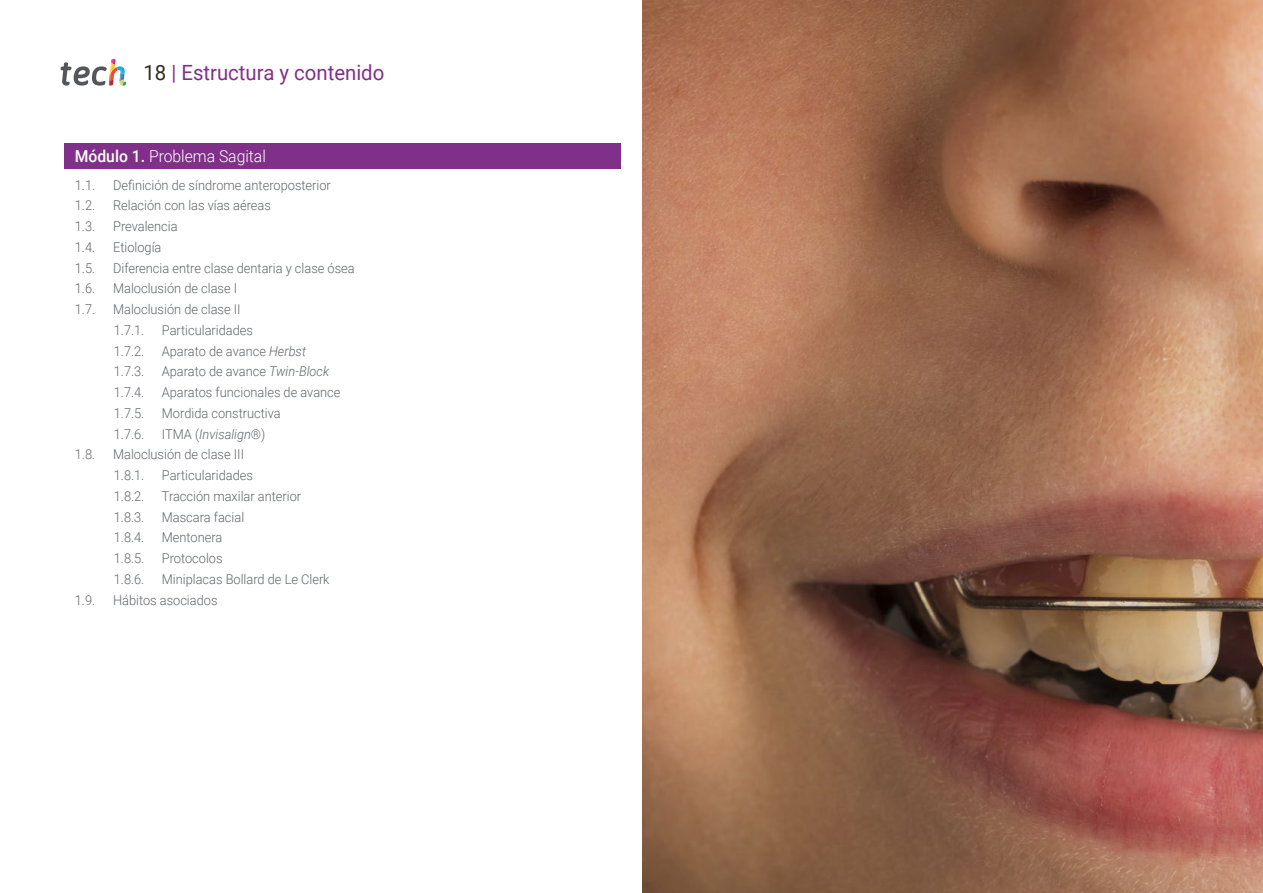
<style>
.page{position:relative;width:1263px;height:893px;background:#fff}
.page>*{position:absolute;margin:0;border:0;box-sizing:border-box;transform-origin:0 0}
.t1{font:21px "Roboto";color:#813089}
.t2{font:300 16.5px "Roboto";color:#fff;scale:.95 1}
.t3{font:300 13.5px/20.7px "Roboto";color:#61646a;scale:.95 1}
.t4{font:italic 300 13.5px "Roboto";color:#61646a;scale:.95 1}
.s1{color:#312e20}
.s2{font-weight:500}
.s3{font-style:italic}
.s4{font-style:normal}
</style>
<div class="page">
<div style="left:64px;top:144px;width:557px;height:25px;background:#813089"></div>
<img style="left:642px;top:0;width:621px;height:893px">
<svg style="left:61px;top:59px;width:65px;height:27px"></svg>
<h1 class="t1" style="left:144px;top:57px;width:242px"><span class="s1">18</span> | Estructura y contenido</h1>
<p class="t2" style="left:75px;top:145px;width:203px"><span class="s2">Módulo 1.</span> Problema Sagital</p>
<p class="t3" style="left:75px;top:174px;width:23px">1.1.</p>
<p class="t3" style="left:113px;top:174px;width:231px">Definición de síndrome anteroposterior</p>
<p class="t3" style="left:75px;top:195px;width:23px">1.2.</p>
<p class="t3" style="left:113px;top:195px;width:168px">Relación con las vías aéreas</p>
<p class="t3" style="left:75px;top:215px;width:23px">1.3.</p>
<p class="t3" style="left:113px;top:215px;width:69px">Prevalencia</p>
<p class="t3" style="left:75px;top:236px;width:23px">1.4.</p>
<p class="t3" style="left:113px;top:236px;width:52px">Etiología</p>
<p class="t3" style="left:75px;top:257px;width:23px">1.5.</p>
<p class="t3" style="left:113px;top:257px;width:256px">Diferencia entre clase dentaria y clase ósea</p>
<p class="t3" style="left:75px;top:278px;width:23px">1.6.</p>
<p class="t3" style="left:113px;top:278px;width:132px">Maloclusión de clase I</p>
<p class="t3" style="left:75px;top:298px;width:23px">1.7.</p>
<p class="t3" style="left:113px;top:298px;width:136px">Maloclusión de clase II<br>1.7.1.</p>
<p class="t3" style="left:162px;top:319px;width:97px">Particularidades</p>
<p class="t3" style="left:114px;top:340px;width:34px">1.7.2.</p>
<p class="t3" style="left:162px;top:340px;width:153px">Aparato de avance <span class="s3">Herbst</span></p>
<p class="t3" style="left:114px;top:361px;width:34px">1.7.3.</p>
<p class="t3" style="left:162px;top:361px;width:178px">Aparato de avance <span class="s3">Twin-Block</span></p>
<p class="t3" style="left:114px;top:381px;width:34px">1.7.4.</p>
<p class="t3" style="left:162px;top:381px;width:190px">Aparatos funcionales de avance</p>
<p class="t3" style="left:114px;top:402px;width:34px">1.7.5.</p>
<p class="t3" style="left:162px;top:402px;width:127px">Mordida constructiva</p>
<p class="t3" style="left:114px;top:423px;width:34px">1.7.6.</p>
<p class="t4" style="left:162px;top:424px;width:111px"><span class="s4">ITMA (</span>Invisalign<span class="s4">®)</span></p>
<p class="t3" style="left:75px;top:444px;width:23px">1.8.</p>
<p class="t3" style="left:113px;top:444px;width:139px">Maloclusión de clase III<br>1.8.1.</p>
<p class="t3" style="left:162px;top:464px;width:97px">Particularidades</p>
<p class="t3" style="left:114px;top:485px;width:34px">1.8.2.</p>
<p class="t3" style="left:162px;top:485px;width:148px">Tracción maxilar anterior</p>
<p class="t3" style="left:114px;top:506px;width:34px">1.8.3.</p>
<p class="t3" style="left:162px;top:506px;width:88px">Mascara facial</p>
<p class="t3" style="left:114px;top:527px;width:34px">1.8.4.</p>
<p class="t3" style="left:162px;top:527px;width:65px">Mentonera</p>
<p class="t3" style="left:114px;top:547px;width:34px">1.8.5.</p>
<p class="t3" style="left:162px;top:547px;width:65px">Protocolos</p>
<p class="t3" style="left:114px;top:568px;width:34px">1.8.6.</p>
<p class="t3" style="left:162px;top:568px;width:178px">Miniplacas Bollard de Le Clerk</p>
<p class="t3" style="left:75px;top:589px;width:23px">1.9.</p>
<p class="t3" style="left:113px;top:589px;width:111px">Hábitos asociados</p>
</div>
